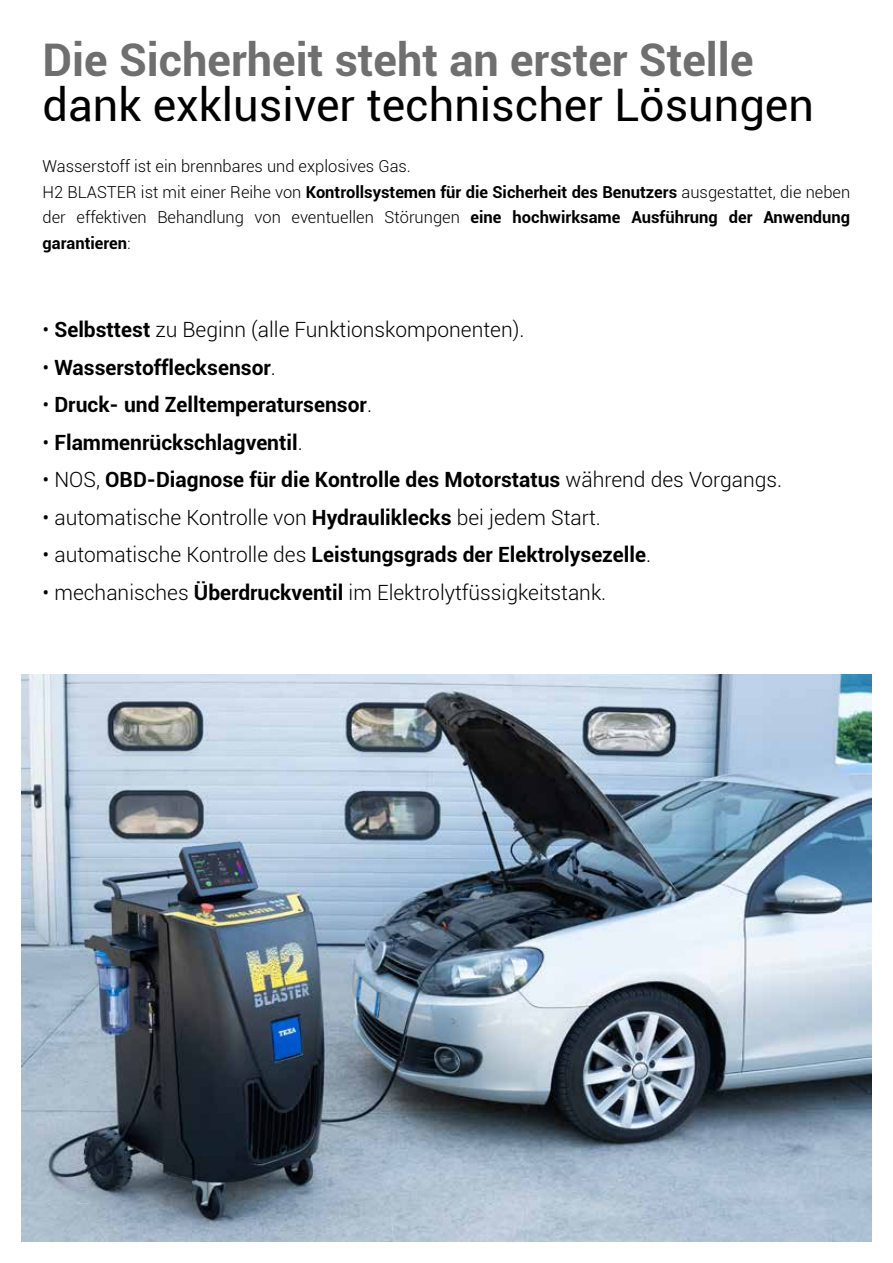
<style>
.page{position:relative;width:893px;height:1263px;background:#fff}
.page>*{position:absolute;margin:0;border:0;box-sizing:border-box;transform-origin:0 0}
.t1{font:45px "Roboto";color:#000}
.t2{font:700 45px "Roboto";color:#706f6f}
.t3{font:700 21px "Roboto";color:#000}
.t4{font:300 21px "Roboto";color:#000}
.t5{font:300 16.5px/25.5px "Roboto";color:#000}
.s1{font-weight:700}
.s2{font-weight:300}
</style>
<div class="page">
<img style="left:21px;top:674px;width:851px;height:568px">
<h1 class="t2" style="left:43px;top:29px;width:712px">Die Sicherheit steht an erster Stelle</h1>
<h1 class="t1" style="left:43px;top:74px;width:773px">dank exklusiver technischer Lösungen</h1>
<p class="t5" style="left:43px;top:153px;width:809px">Wasserstoff ist ein brennbares und explosives Gas.<br>H2 BLASTER ist mit einer Reihe von <span class="s1">Kontrollsystemen für die Sicherheit des Benutzers</span> ausgestattet, die neben der effektiven Behandlung von eventuellen Störungen <span class="s1">eine hochwirksame Ausführung der Anwendung garantieren</span>:</p>
<p class="t4" style="left:43px;top:315px;width:483px">• <span class="s1">Selbsttest</span> zu Beginn (alle Funktionskomponenten).</p>
<p class="t3" style="left:43px;top:352px;width:235px"><span class="s2">•</span> Wasserstofflecksensor<span class="s2">.</span></p>
<p class="t3" style="left:43px;top:390px;width:331px"><span class="s2">•</span> Druck- und Zelltemperatursensor<span class="s2">.</span></p>
<p class="t3" style="left:43px;top:428px;width:262px"><span class="s2">•</span> Flammenrückschlagventil<span class="s2">.</span></p>
<p class="t3" style="left:43px;top:465px;width:741px"><span class="s2">• NOS,</span> OBD-Diagnose für die Kontrolle des Motorstatus <span class="s2">während des Vorgangs.</span></p>
<p class="t4" style="left:43px;top:503px;width:560px">• automatische Kontrolle von <span class="s1">Hydrauliklecks</span> bei jedem Start.</p>
<p class="t3" style="left:43px;top:540px;width:610px"><span class="s2">• automatische Kontrolle des</span> Leistungsgrads der Elektrolysezelle<span class="s2">.</span></p>
<p class="t4" style="left:43px;top:578px;width:565px">• mechanisches <span class="s1">Überdruckventil</span> im Elektrolytfüssigkeitstank.</p>
</div>
